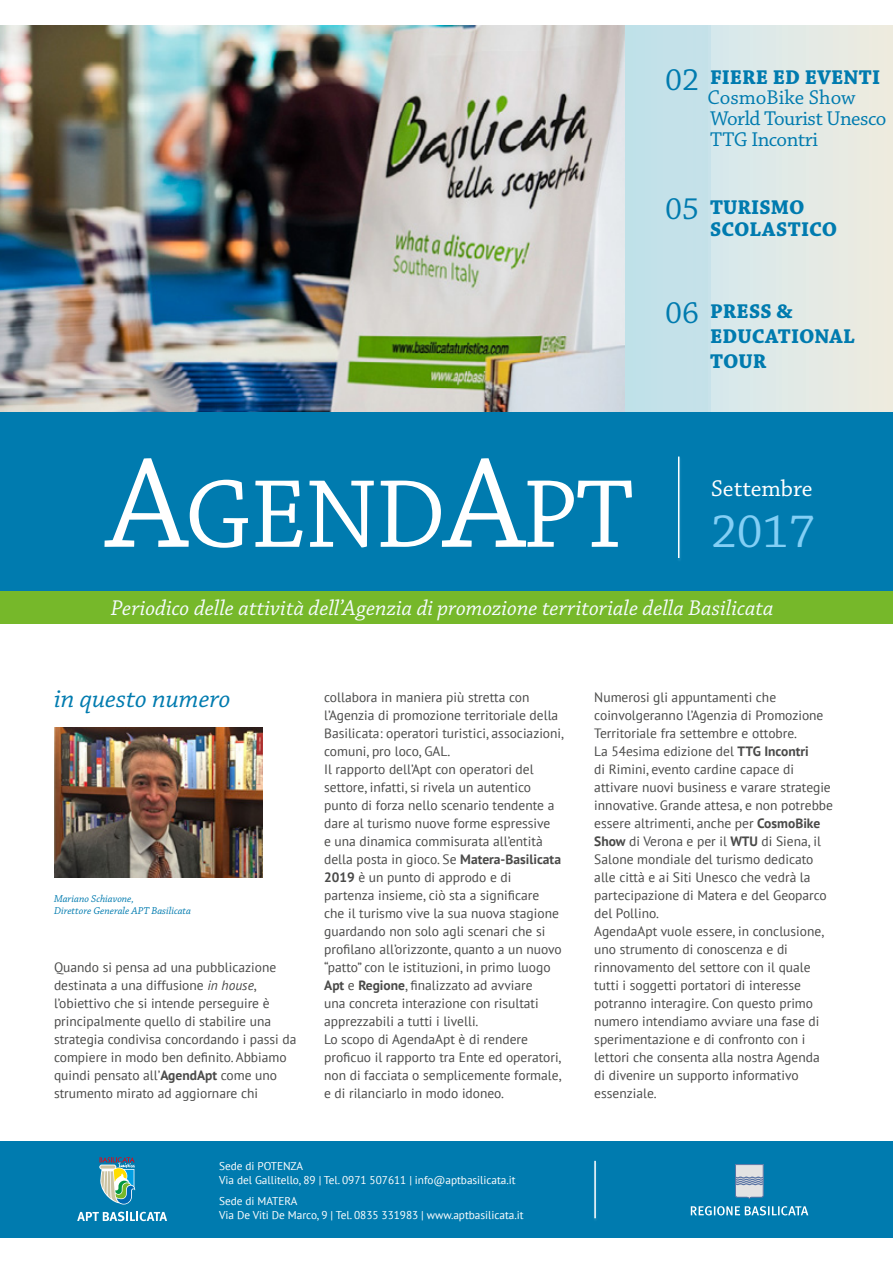
<style>
.page{position:relative;width:893px;height:1263px;background:#fff}
.page>*{position:absolute;margin:0;border:0;box-sizing:border-box;transform-origin:0 0}
.t1{font:101.55px "Chaparral Pro";letter-spacing:-.02em;color:#fff}
.t2{font:49.35px "Chaparral Pro";color:#83cff5}
.t3{font:italic 26.85px "Chaparral Pro";color:#007baf}
.t4{font:24px "Chaparral Pro";color:#fff}
.t5{font:italic 22.5px "Chaparral Pro";color:#f5fbfe}
.t6{font:21px/20.7px "Chaparral Pro";letter-spacing:-.025em;color:#007baf}
.t7{font:700 21px/25.2px "Chaparral Pro";color:#007baf}
.t8{font:13.5px/18px "PT Sans";color:#4a4a49}
.t9{font:11.25px/13.5px "PT Sans";letter-spacing:-.005em;color:#fff}
.t10{font:italic 10.5px/12.6px "Chaparral Pro";color:#007baf}
.s1{font-size:32.4px}
.s2{font-weight:700}
.s3{font-weight:400;font-size:32.4px}
.s4{font-size:134.1px}
.s5{font-style:italic}
</style>
<div class="page">
<div style="left:0;top:1141px;width:893px;height:96px;background:#007baf"></div>
<div style="left:0;top:409px;width:893px;height:215px;background:#007baf"></div>
<div style="left:0;top:591px;width:893px;height:33px;background:#76b82a"></div>
<img style="left:0;top:25px;width:893px;height:386px">
<hr style="left:677px;top:457px;width:4px;height:105px;background:#5cb5db;opacity:.4">
<hr style="left:678px;top:456px;width:1px;height:102px;background:#fff">
<svg style="left:691px;top:1206px;width:117px;height:9px"></svg>
<svg style="left:735px;top:1164px;width:29px;height:35px"></svg>
<svg style="left:77px;top:1212px;width:90px;height:9px"></svg>
<svg style="left:99px;top:1157px;width:36px;height:47px"></svg>
<div style="left:593px;top:1161px;width:5px;height:61px;background:#0b82b4"></div>
<hr style="left:594px;top:1161px;width:2px;height:57px;background:#fff">
<img style="left:54px;top:727px;width:209px;height:151px">
<h3 class="t6" style="left:707px;top:68px;width:180px;text-indent:-43px"><span class="s1">02</span> <span class="s2">FIERE ED EVENTI<br></span>CosmoBike Show<br>World Tourist Unesco<br>TTG Incontri</h3>
<h3 class="t7" style="left:710px;top:196px;width:128px;line-height:22.5px;text-indent:-45px"><span class="s3">05</span> TURISMO<br>SCOLASTICO</h3>
<h3 class="t7" style="left:710px;top:299px;width:146px;text-indent:-45px"><span class="s3">06</span> PRESS &amp;<br>EDUCATIONAL<br>TOUR</h3>
<h1 class="t1" style="left:106px;top:458px;width:528px"><span class="s4">A</span>GEND<span class="s4">A</span>PT</h1>
<h3 class="t4" style="left:711px;top:475px;width:103px">Settembre</h3>
<h2 class="t2" style="left:711px;top:504px;width:105px">2017</h2>
<h3 class="t5" style="left:111px;top:595px;width:664px">Periodico delle attività dell’Agenzia di promozione territoriale della Basilicata</h3>
<h3 class="t3" style="left:54px;top:683px;width:178px">in questo numero</h3>
<p class="t10" style="left:54px;top:892px;width:139px">Mariano Schiavone,<br>Direttore Generale APT Basilicata</p>
<p class="t8" style="left:54px;top:958px;width:244px">Quando si pensa ad una pubblicazione destinata a una diffusione <span class="s5">in house</span>, l’obiettivo che si intende perseguire è principalmente quello di stabilire una strategia condivisa concordando i passi da compiere in modo ben definito. Abbiamo quindi pensato all’<span class="s2">AgendApt</span> come uno strumento mirato ad aggiornare chi</p>
<p class="t8" style="left:324px;top:688px;width:242px">collabora in maniera più stretta con l’Agenzia di promozione territoriale della Basilicata: operatori turistici, associazioni, comuni, pro loco, GAL.<br>Il rapporto dell’Apt con operatori del settore, infatti, si rivela un autentico punto di forza nello scenario tendente a dare al turismo nuove forme espressive<br>e una dinamica commisurata all’entità della posta in gioco. Se <span class="s2">Matera-Basilicata 2019</span> è un punto di approdo e di partenza insieme, ciò sta a significare<br>che il turismo vive la sua nuova stagione guardando non solo agli scenari che si profilano all’orizzonte, quanto a un nuovo “patto” con le istituzioni, in primo luogo <span class="s2">Apt</span> e <span class="s2">Regione</span>, finalizzato ad avviare<br>una concreta interazione con risultati apprezzabili a tutti i livelli.<br>Lo scopo di AgendaApt è di rendere proficuo il rapporto tra Ente ed operatori, non di facciata o semplicemente formale, e di rilanciarlo in modo idoneo.</p>
<p class="t8" style="left:594px;top:688px;width:240px">Numerosi gli appuntamenti che coinvolgeranno l’Agenzia di Promozione Territoriale fra settembre e ottobre.<br>La 54esima edizione del <span class="s2">TTG Incontri<br></span>di Rimini, evento cardine capace di attivare nuovi business e varare strategie innovative. Grande attesa, e non potrebbe essere altrimenti, anche per <span class="s2">CosmoBike Show</span> di Verona e per il <span class="s2">WTU</span> di Siena, il Salone mondiale del turismo dedicato alle città e ai Siti Unesco che vedrà la partecipazione di Matera e del Geoparco del Pollino.<br>AgendaApt vuole essere, in conclusione, uno strumento di conoscenza e di rinnovamento del settore con il quale tutti i soggetti portatori di interesse potranno interagire. Con questo primo numero intendiamo avviare una fase di sperimentazione e di confronto con i lettori che consenta alla nostra Agenda di divenire un supporto informativo essenziale.</p>
<p class="t9" style="left:219px;top:1159px;width:298px">Sede di POTENZA<br>Via del Gallitello, 89 | Tel. 0971 507611 | info@aptbasilicata.it</p>
<p class="t9" style="left:219px;top:1194px;width:306px">Sede di MATERA<br>Via De Viti De Marco, 9 | Tel. 0835 331983 | www.aptbasilicata.it</p>
</div>
